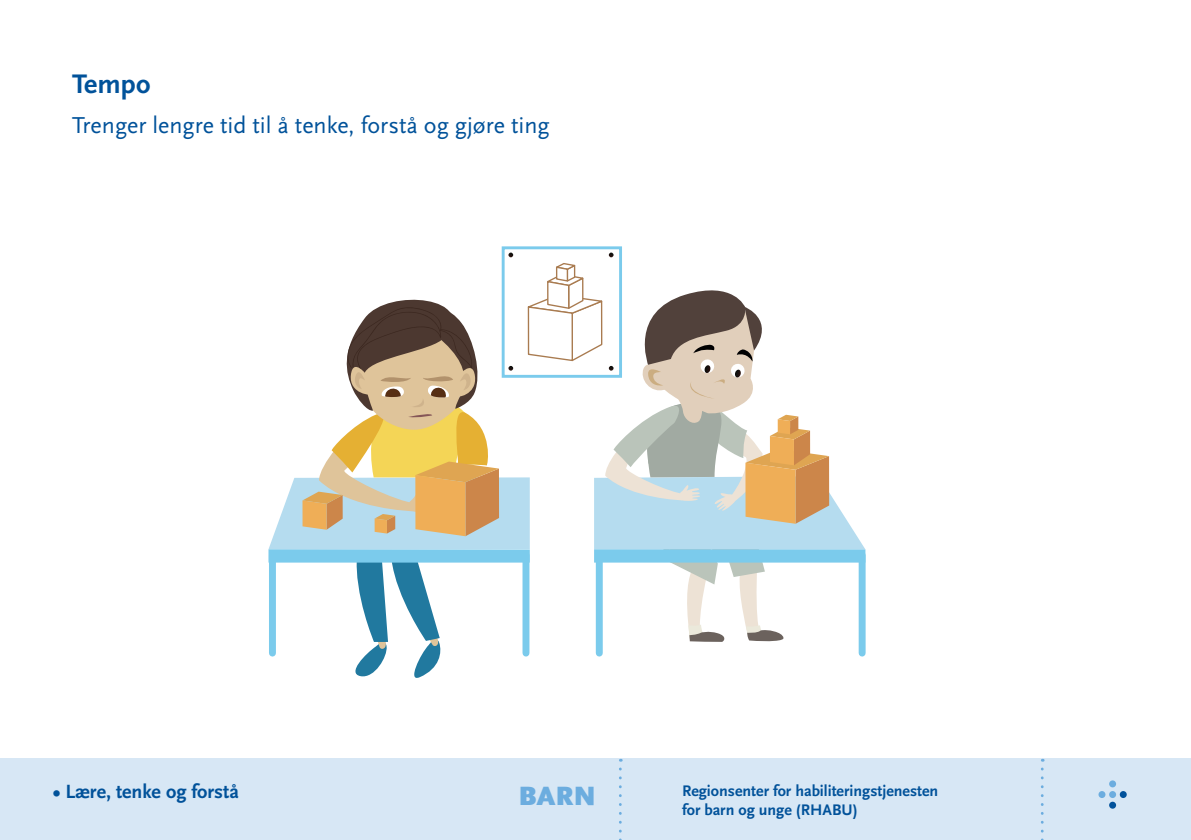
<style>
.page{position:relative;width:1191px;height:840px;background:#fff}
.page>*{position:absolute;margin:0;border:0;box-sizing:border-box;transform-origin:0 0}
.Punkter{font:700 28px "Scala Sans OT";color:#01529a}
.t1{font:900 27.6px "Scala Sans OT";color:#6caddf}
.Punkter-2{font:24px "Scala Sans OT";color:#01529a}
.Hovedtittel{font:700 20px "Scala Sans OT";color:#01529a}
.mt{font:700 16px "Scala Sans OT";color:#01529a}
</style>
<div class="page">
<div style="left:0;top:757px;width:1191px;height:82px;background:#d7e7f5"></div>
<div style="left:1109px;top:780px;width:7px;height:7px;background:#6caddf;border-radius:50%"></div>
<svg style="left:1109px;top:790px;width:7px;height:7px"></svg>
<svg style="left:1098px;top:790px;width:7px;height:7px"></svg>
<svg style="left:1119px;top:790px;width:7px;height:7px"></svg>
<div style="left:1109px;top:801px;width:7px;height:7px;background:#01529b;border-radius:50%"></div>
<svg style="left:619px;top:768px;width:2px;height:72px"></svg>
<svg style="left:1040px;top:768px;width:3px;height:72px"></svg>
<div style="left:502px;top:246px;width:120px;height:131px;border:3px solid #7bcbec"></div>
<svg style="left:268px;top:252px;width:597px;height:426px"></svg>
<p class="Punkter" style="left:72px;top:68px;width:80px">Tempo</p>
<p class="Punkter-2" style="left:72px;top:112px;width:479px">Trenger lengre tid til å tenke, forstå og gjøre ting</p>
<p class="Hovedtittel" style="left:53px;top:780px;width:187px">• Lære, tenke og forstå</p>
<p class="mt" style="left:682px;top:781px;width:258px">Regionsenter for habiliteringstjenesten</p>
<p class="mt" style="left:682px;top:800px;width:177px">for barn og unge (RHABU)</p>
<p class="t1" style="left:518px;top:780px;width:79px">BARN</p>
</div>
